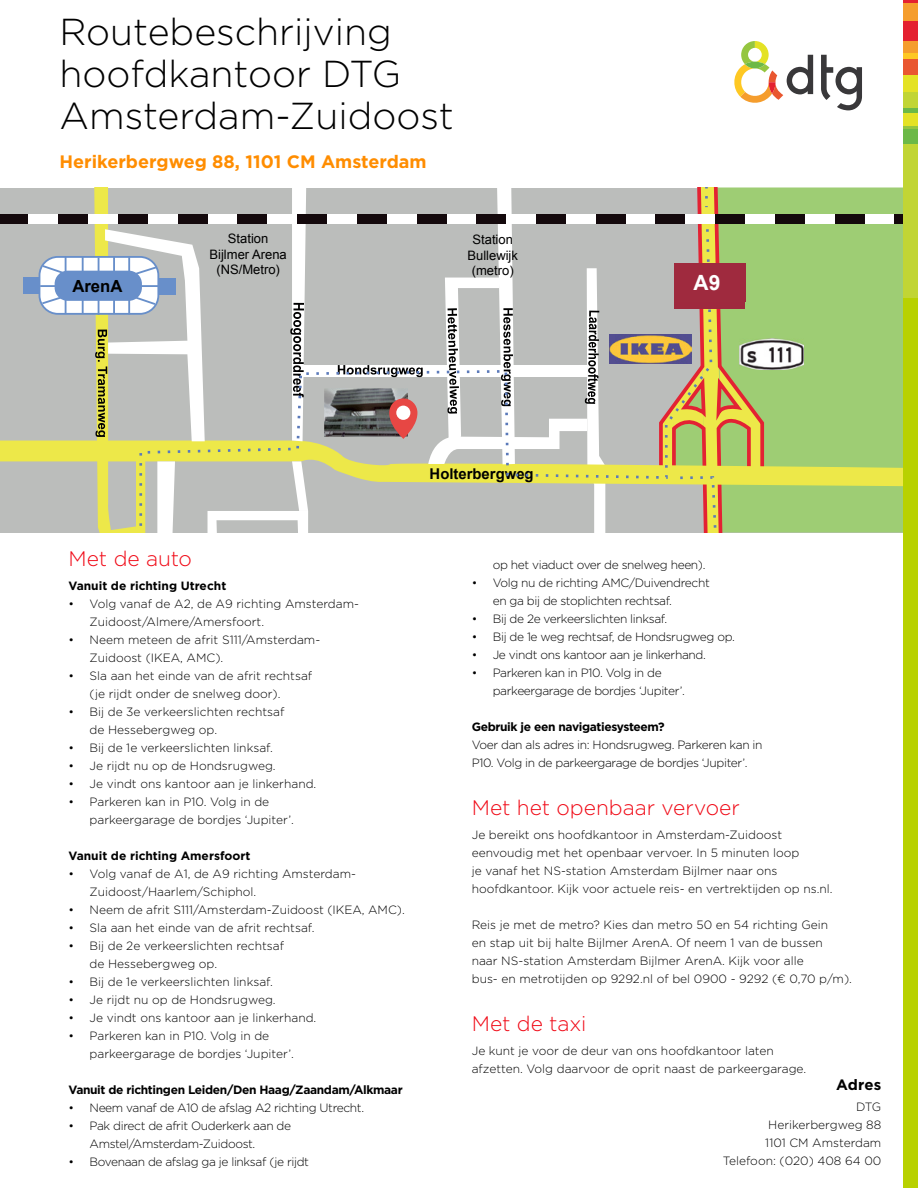
<style>
.page{position:relative;width:918px;height:1188px;background:#fff}
.page>*{position:absolute;margin:0;border:0;box-sizing:border-box;transform-origin:0 0}
.KOP{font:300 37.5px/42px "Gotham";color:#000}
.t1{font:700 25.05px "Arial";color:#fff}
.B-HEADER_ALINEA{font:300 21px "Gotham";color:#f00815}
.t2{font:700 21px "Arial";color:#fff}
.KOP_-_Paragraaf{font:700 18px "Gotham";color:#ff8d00}
.t3{font:700 16.65px "Arial";color:#000}
.B-HEADER_ALINEA-2{font:700 15px "Gotham";letter-spacing:.005em;color:#000}
.t4{font:700 14.85px "Arial";color:#000}
.t5{font:13.05px/15.6px "Arial";color:#000;text-align:center}
.B-PLATTE_TEKST{font:300 12px/18px "Gotham";color:#000}
.B-PLATTE_TEKST-2{font:300 12px/18px "Gotham";letter-spacing:-.03em;color:#000}
.B-PLATTE_TEKST-3{font:700 12px "Gotham";letter-spacing:-.03em;color:#000}
.B-PLATTE_TEKST-4{font:700 12px "Gotham";color:#000}
</style>
<div class="page">
<svg style="left:734px;top:41px;width:128px;height:69px"></svg>
<svg style="left:0;top:188px;width:903px;height:344px;background:#bac1a3"></svg>
<div style="left:865px;top:214px;width:30px;height:10px;background:#fff"></div>
<div style="left:895px;top:214px;width:23px;height:10px;background:#14090c"></div>
<div style="left:903px;top:0;width:15px;height:1188px;background:#b8d100"></div>
<hr style="left:903px;top:0;width:15px;height:3px;background:#e42130">
<div style="left:903px;top:3px;width:15px;height:18px;background:#f59d2d"></div>
<div style="left:903px;top:21px;width:15px;height:20px;background:#e42130"></div>
<div style="left:903px;top:41px;width:15px;height:12px;background:#f59d2d"></div>
<div style="left:903px;top:53px;width:15px;height:7px;background:#fec823"></div>
<div style="left:903px;top:60px;width:15px;height:15px;background:#e95730"></div>
<div style="left:903px;top:75px;width:15px;height:18px;background:#e4e225"></div>
<div style="left:903px;top:93px;width:15px;height:15px;background:#c1d534"></div>
<div style="left:903px;top:108px;width:15px;height:6px;background:#6cb947"></div>
<div style="left:903px;top:114px;width:15px;height:12px;background:#e4e225"></div>
<hr style="left:903px;top:126px;width:15px;height:3px;background:#95c640">
<div style="left:903px;top:129px;width:15px;height:16px;background:#6cb947"></div>
<hr style="left:903px;top:145px;width:15px;height:3px;background:#c1d534">
<div style="left:903px;top:148px;width:15px;height:150px;background:#c1d534"></div>
<div style="left:674px;top:263px;width:71px;height:39px;background:#9f2a3e"></div>
<p class="KOP" style="left:60px;top:10px;width:343px">Routebeschrijving hoofdkantoor DTG</p>
<p class="KOP" style="left:60px;top:94px;width:396px">Amsterdam-Zuidoost</p>
<p class="KOP_-_Paragraaf" style="left:60px;top:150px;width:369px">Herikerbergweg 88, 1101 CM Amsterdam</p>
<p class="t3" style="left:72px;top:275px;width:52px">ArenA</p>
<p class="t5" style="left:210px;top:231px;width:79px">Station<br>Bijlmer Arena (NS/Metro)</p>
<p class="t5" style="left:467px;top:232px;width:52px">Station<br>Bullewijk (metro)</p>
<p class="t4" style="left:430px;top:463px;width:106px">Holterbergweg</p>
<p class="t2" style="left:694px;top:269px;width:28px">A9</p>
<p class="t1" style="left:692px;top:274px;width:34px">A9</p>
<p class="B-HEADER_ALINEA" style="left:69px;top:546px;width:125px">Met de auto</p>
<p class="B-PLATTE_TEKST-4" style="left:69px;top:578px;width:159px">Vanuit de richting Utrecht</p>
<p class="B-PLATTE_TEKST" style="left:90px;top:595px;width:271px;text-indent:-21px">• Volg vanaf de A2, de A9 richting Amsterdam-<br>Zuidoost/Almere/Amersfoort.</p>
<p class="B-PLATTE_TEKST" style="left:90px;top:631px;width:232px;text-indent:-21px">• Neem meteen de afrit S111/Amsterdam-<br>Zuidoost (IKEA, AMC).</p>
<p class="B-PLATTE_TEKST" style="left:90px;top:667px;width:224px;text-indent:-21px">• Sla aan het einde van de afrit rechtsaf (je rijdt onder de snelweg door).</p>
<p class="B-PLATTE_TEKST" style="left:90px;top:703px;width:196px;text-indent:-21px">• Bij de 3e verkeerslichten rechtsaf de Hessebergweg op.</p>
<p class="B-PLATTE_TEKST" style="left:69px;top:739px;width:206px">• Bij de 1e verkeerslichten linksaf.</p>
<p class="B-PLATTE_TEKST" style="left:69px;top:757px;width:209px">• Je rijdt nu op de Hondsrugweg.</p>
<p class="B-PLATTE_TEKST" style="left:69px;top:775px;width:249px">• Je vindt ons kantoor aan je linkerhand.</p>
<p class="B-PLATTE_TEKST" style="left:90px;top:793px;width:206px;text-indent:-21px">• Parkeren kan in P10. Volg in de parkeergarage de bordjes ‘Jupiter’.</p>
<p class="B-PLATTE_TEKST-4" style="left:69px;top:848px;width:183px">Vanuit de richting Amersfoort</p>
<p class="B-PLATTE_TEKST" style="left:90px;top:865px;width:268px;text-indent:-21px">• Volg vanaf de A1, de A9 richting Amsterdam-<br>Zuidoost/Haarlem/Schiphol.</p>
<p class="B-PLATTE_TEKST" style="left:69px;top:901px;width:338px">• Neem de afrit S111/Amsterdam-Zuidoost (IKEA, AMC).</p>
<p class="B-PLATTE_TEKST" style="left:69px;top:919px;width:247px">• Sla aan het einde van de afrit rechtsaf.</p>
<p class="B-PLATTE_TEKST" style="left:90px;top:937px;width:196px;text-indent:-21px">• Bij de 2e verkeerslichten rechtsaf de Hessebergweg op.</p>
<p class="B-PLATTE_TEKST" style="left:69px;top:973px;width:206px">• Bij de 1e verkeerslichten linksaf.</p>
<p class="B-PLATTE_TEKST" style="left:69px;top:991px;width:209px">• Je rijdt nu op de Hondsrugweg.</p>
<p class="B-PLATTE_TEKST" style="left:69px;top:1009px;width:249px">• Je vindt ons kantoor aan je linkerhand.</p>
<p class="B-PLATTE_TEKST" style="left:90px;top:1027px;width:206px;text-indent:-21px">• Parkeren kan in P10. Volg in de parkeergarage de bordjes ‘Jupiter’.</p>
<p class="B-PLATTE_TEKST-3" style="left:69px;top:1082px;width:336px">Vanuit de richtingen Leiden/Den Haag/Zaandam/Alkmaar</p>
<p class="B-PLATTE_TEKST-2" style="left:69px;top:1099px;width:297px">• Neem vanaf de A10 de afslag A2 richting Utrecht.</p>
<p class="B-PLATTE_TEKST-2" style="left:90px;top:1117px;width:203px;text-indent:-21px">• Pak direct de afrit Ouderkerk aan de<br>Amstel/Amsterdam-Zuidoost.</p>
<p class="B-PLATTE_TEKST-2" style="left:69px;top:1153px;width:242px">• Bovenaan de afslag ga je linksaf (je rijdt</p>
<p class="B-PLATTE_TEKST-2" style="left:493px;top:556px;width:214px">op het viaduct over de snelweg heen).</p>
<p class="B-PLATTE_TEKST-2" style="left:493px;top:574px;width:219px;text-indent:-21px">• Volg nu de richting AMC/Duivendrecht en ga bij de stoplichten rechtsaf.</p>
<p class="B-PLATTE_TEKST-2" style="left:472px;top:610px;width:197px">• Bij de 2e verkeerslichten linksaf.</p>
<p class="B-PLATTE_TEKST-2" style="left:472px;top:628px;width:265px">• Bij de 1e weg rechtsaf, de Hondsrugweg op.</p>
<p class="B-PLATTE_TEKST-2" style="left:472px;top:646px;width:236px">• Je vindt ons kantoor aan je linkerhand.</p>
<p class="B-PLATTE_TEKST-2" style="left:493px;top:664px;width:194px;text-indent:-21px">• Parkeren kan in P10. Volg in de parkeergarage de bordjes ‘Jupiter’.</p>
<p class="B-PLATTE_TEKST-3" style="left:472px;top:719px;width:194px">Gebruik je een navigatiesysteem?</p>
<p class="B-PLATTE_TEKST-2" style="left:472px;top:736px;width:292px">Voer dan als adres in: Hondsrugweg. Parkeren kan in<br>P10. Volg in de parkeergarage de bordjes ‘Jupiter’.</p>
<p class="B-HEADER_ALINEA" style="left:472px;top:795px;width:270px">Met het openbaar vervoer</p>
<p class="B-PLATTE_TEKST" style="left:472px;top:826px;width:362px">Je bereikt ons hoofdkantoor in Amsterdam-Zuidoost eenvoudig met het openbaar vervoer. In 5 minuten loop<br>je vanaf het NS-station Amsterdam Bijlmer naar ons hoofdkantoor. Kijk voor actuele reis- en vertrektijden op ns.nl.</p>
<p class="B-PLATTE_TEKST" style="left:472px;top:916px;width:358px">Reis je met de metro? Kies dan metro 50 en 54 richting Gein en stap uit bij halte Bijlmer ArenA. Of neem 1 van de bussen naar NS-station Amsterdam Bijlmer ArenA. Kijk voor alle</p>
<p class="B-PLATTE_TEKST" style="left:472px;top:970px;width:382px">bus- en metrotijden op 9292.nl of bel 0900 - 9292 (€ 0,70 p/m).</p>
<p class="B-HEADER_ALINEA" style="left:472px;top:1011px;width:116px">Met de taxi</p>
<p class="B-PLATTE_TEKST" style="left:472px;top:1042px;width:336px">Je kunt je voor de deur van ons hoofdkantoor laten afzetten. Volg daarvoor de oprit naast de parkeergarage.</p>
<p class="B-HEADER_ALINEA-2" style="left:836px;top:1075px;width:47px">Adres</p>
<p class="B-PLATTE_TEKST" style="left:856px;top:1097px;width:27px">DTG</p>
<p class="B-PLATTE_TEKST" style="left:768px;top:1115px;width:115px">Herikerbergweg 88</p>
<p class="B-PLATTE_TEKST" style="left:765px;top:1133px;width:118px">1101 CM Amsterdam</p>
<p class="B-PLATTE_TEKST" style="left:723px;top:1151px;width:160px">Telefoon: (020) 408 64 00</p>
</div>
